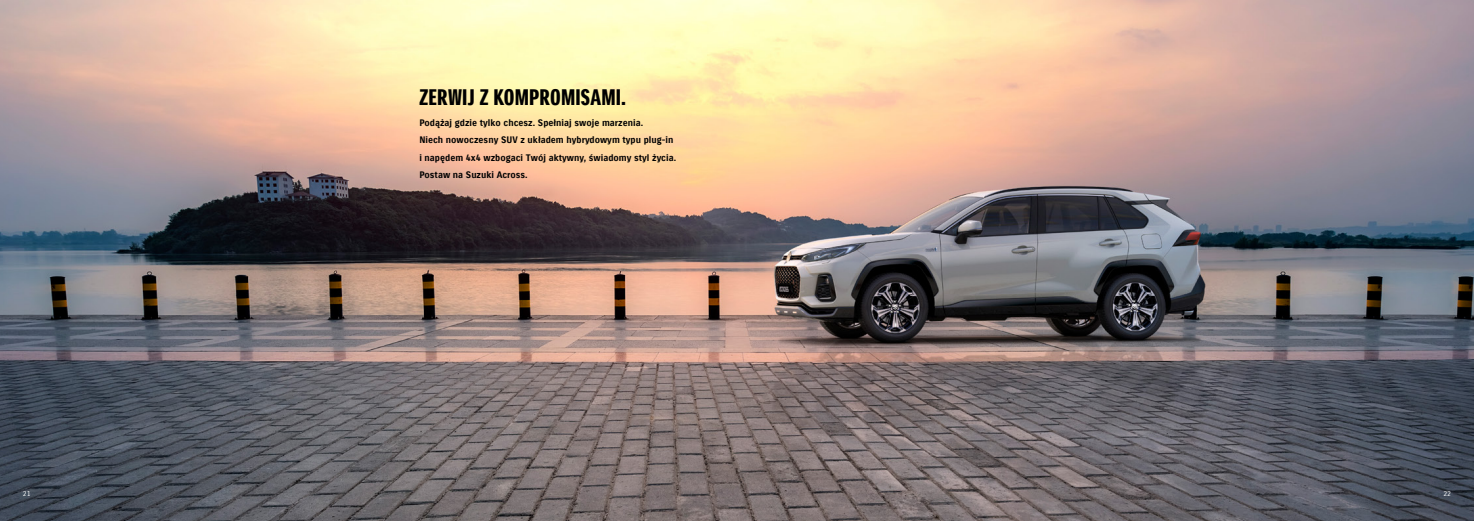
<style>
.page{position:relative;width:1474px;height:521px;background:#fff}
.page>*{position:absolute;margin:0;border:0;box-sizing:border-box;transform-origin:0 0}
.t1{font:21.88px "Suzuki PRO Headline";letter-spacing:.01em;color:#000}
.t2{font:9.19px/17.5px "Suzuki PRO Bold";color:#000}
.t3{font:7px "Suzuki PRO Regular";color:#fff}
</style>
<div class="page">
<img style="left:0;top:0;width:1473px;height:521px">
<h1 class="t1" style="left:419px;top:84px;width:208px">ZERWIJ Z KOMPROMISAMI.</h1>
<p class="t2" style="left:419px;top:114px;width:258px">Podążaj gdzie tylko chcesz. Spełniaj swoje marzenia.<br>Niech nowoczesny SUV z układem hybrydowym typu plug-in i napędem 4x4 wzbogaci Twój aktywny, świadomy styl życia.<br>Postaw na Suzuki Across.</p>
<p class="t3" style="left:23px;top:489px;width:9px">21</p>
<p class="t3" style="left:1443px;top:489px;width:9px">22</p>
</div>
